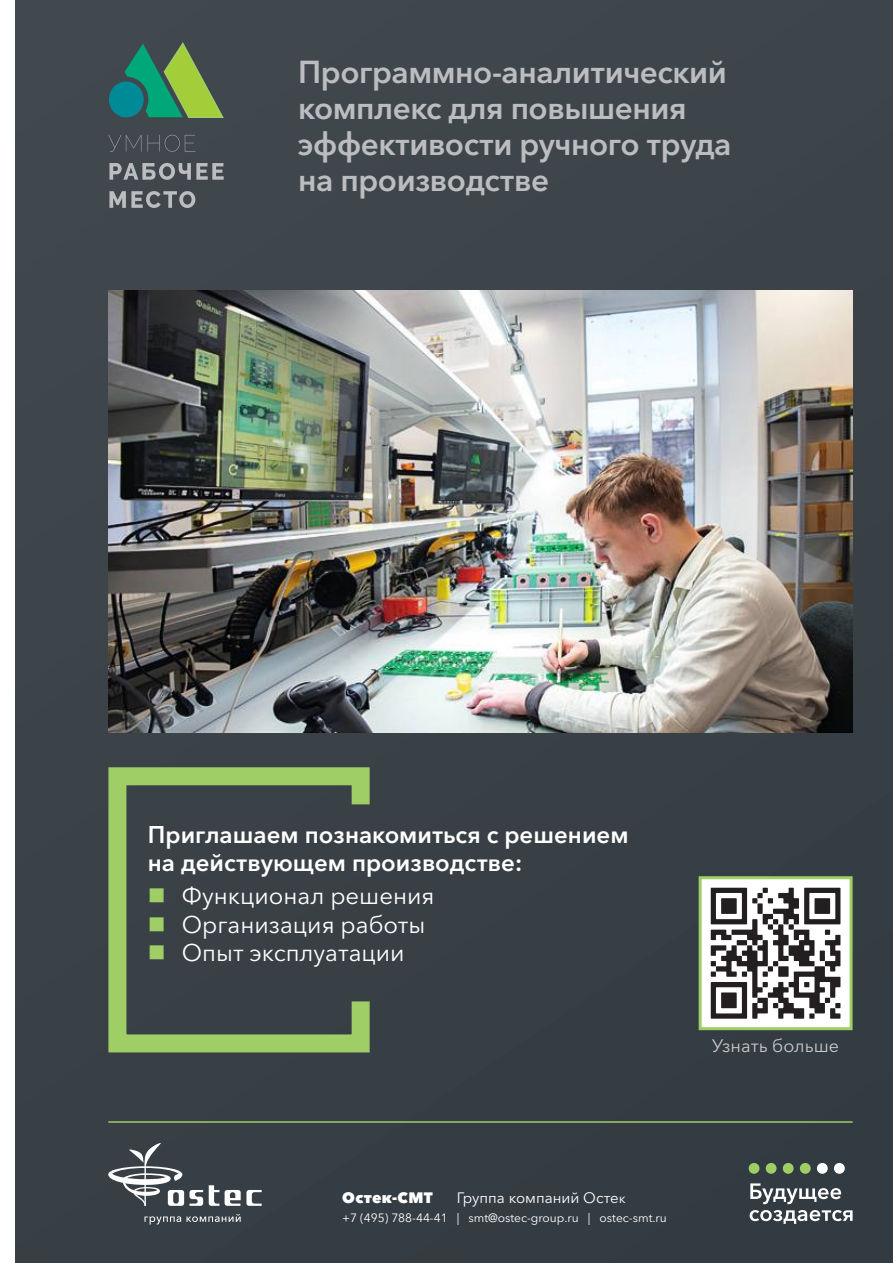
<style>
.page{position:relative;width:893px;height:1263px;background:#394147}
.page>*{position:absolute;margin:0;border:0;box-sizing:border-box;transform-origin:0 0}
.t1{font:600 31.5px/36px "Avenir Next Cyr";letter-spacing:-.015em;color:#bcbdc0}
.t2{font:600 24px/28.5px "Avenir Next Cyr";color:#fff}
.t3{font:24px/28.5px "Avenir Next Cyr";color:#fff}
.t4{font:18px "Avenir Next Cyr";color:#c7c8ca}
.t5{font:15px "Avenir Next Cyr";color:#fff}
.t6{font:800 15px "Avenir Next Cyr";letter-spacing:.02em;color:#fff}
.t7{font:12px "Avenir Next Cyr";color:#fff}
.s1{font-size:13.5px}
</style>
<div class="page">
<hr style="left:108px;top:1121px;width:745px;height:2px;background:#9fce66">
<svg style="left:209px;top:1185px;width:10px;height:21px"></svg>
<svg style="left:225px;top:1190px;width:37px;height:16px"></svg>
<svg style="left:108px;top:1143px;width:95px;height:63px"></svg>
<svg style="left:144px;top:1214px;width:97px;height:10px"></svg>
<div style="left:749px;top:1163px;width:10px;height:11px;background:#9fce66;border-radius:50%"></div>
<div style="left:766px;top:1163px;width:11px;height:11px;background:#9fce66;border-radius:50%"></div>
<div style="left:783px;top:1163px;width:11px;height:11px;background:#9fce66;border-radius:50%"></div>
<div style="left:800px;top:1163px;width:11px;height:11px;background:#9fce66;border-radius:50%"></div>
<div style="left:817px;top:1163px;width:11px;height:11px;background:#fff;border-radius:50%"></div>
<div style="left:834px;top:1163px;width:11px;height:11px;background:#fff;border-radius:50%"></div>
<svg style="left:750px;top:1210px;width:103px;height:14px"></svg>
<svg style="left:750px;top:1183px;width:91px;height:21px"></svg>
<svg style="left:108px;top:135px;width:33px;height:17px"></svg>
<svg style="left:148px;top:135px;width:47px;height:17px"></svg>
<svg style="left:109px;top:163px;width:115px;height:17px"></svg>
<svg style="left:109px;top:191px;width:86px;height:17px"></svg>
<svg style="left:125px;top:42px;width:99px;height:76px"></svg>
<div style="left:109px;top:82px;width:35px;height:35px;background:#008996;border-radius:50%"></div>
<img style="left:108px;top:290px;width:745px;height:442px">
<svg style="left:108px;top:767px;width:262px;height:286px"></svg>
<div style="left:700px;top:878px;width:151px;height:151px;background:#fff"></div>
<div style="left:699px;top:876px;width:154px;height:154px;border:3px solid #9fce66"></div>
<svg style="left:711px;top:888px;width:129px;height:131px"></svg>
<div style="left:0;top:0;width:14px;height:1263px;background:#fff"></div>
<svg style="left:150px;top:888px;width:14px;height:14px"></svg>
<svg style="left:150px;top:917px;width:14px;height:14px"></svg>
<svg style="left:150px;top:945px;width:14px;height:14px"></svg>
<p class="t1" style="left:298px;top:54px;width:435px">Программно-аналитический комплекс для повышения эффективости ручного труда на производстве</p>
<p class="t2" style="left:148px;top:820px;width:482px">Приглашаем познакомиться с решением на действующем производстве:</p>
<p class="t3" style="left:182px;top:882px;width:254px">Функционал решения<br>Организация работы<br>Опыт эксплуатации</p>
<p class="t4" style="left:712px;top:1035px;width:128px">Узнать больше</p>
<p class="t6" style="left:342px;top:1188px;width:92px">Остек-СМТ</p>
<p class="t5" style="left:457px;top:1189px;width:170px">Группа компаний Осте<span class="s1">к</span></p>
<p class="t7" style="left:342px;top:1210px;width:326px">+7 (495) 788-44-41 | smt@ostec-group.ru | ostec-smt.ru</p>
</div>
